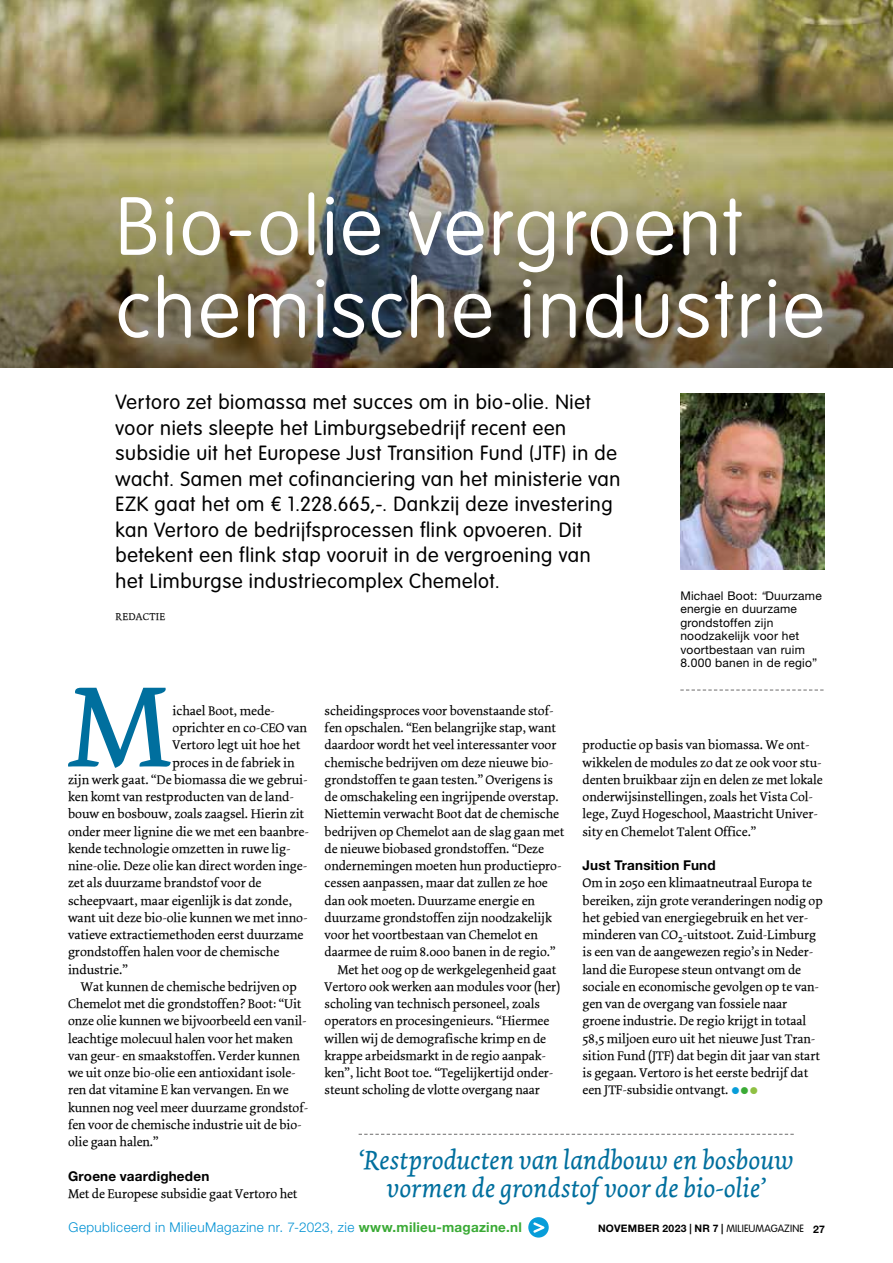
<style>
.page{position:relative;width:893px;height:1263px;background:#fff}
.page>*{position:absolute;margin:0;border:0;box-sizing:border-box;transform-origin:0 0}
.MM_bodytekst_initiaal{font:120.9px "Dolly Roman";color:#006f9e}
.MM_hoofdkop{font:100 81px/82.5px "VAG Rounded Std";letter-spacing:.025em;color:#fff}
.MM_streamer{font:italic 27px/28.5px "Dolly";color:#006f9e;text-align:center}
.MM_intro{font:300 20.25px/25.5px "VAG Rounded Std";letter-spacing:.035em;color:#000}
.t1{font:300 13.5px "Helvetica Neue LT Std";letter-spacing:.03em;color:#0091d3}
.MM_tussenkop{font:700 13.5px "Helvetica Neue LT Std";letter-spacing:.015em;color:#000}
.MM_bodytekst{font:13.2px/17.2px "Dolly Roman";letter-spacing:-.005em;color:#000}
.MM_bodytekst_initiaal-2{font:13.2px "Dolly Roman";letter-spacing:-.005em;color:#000}
.MM_fotobijschrift_2{font:12px/13.5px "Helvetica Neue LT Std";letter-spacing:.02em;color:#000}
.MM_auteur{font:10.5px "Dolly Small Caps";letter-spacing:.03em;color:#000}
.t2{font:700 10.35px "Helvetica Neue LT Std";letter-spacing:.03em;color:#000}
.s1{font-style:italic;font-stretch:condensed}
.s2{color:#089dd9}
.s3{color:#3aaa35}
.s4{color:#8fc043}
.s5{font-weight:700;color:#3aaa35}
.s6{font-family:"VAG Rounded Std";font-weight:300}
.s7{font-size:10.5px}
</style>
<div class="page">
<img style="left:0;top:0;width:893px;height:368px">
<svg style="left:359px;top:1134px;width:435px;height:1px"></svg>
<img style="left:681px;top:394px;width:144px;height:176px">
<svg style="left:680px;top:689px;width:143px;height:2px"></svg>
<div style="left:528px;top:1217px;width:21px;height:20px;background:#089dd9;border-radius:50%"></div>
<svg style="left:533px;top:1222px;width:11px;height:11px"></svg>
<p class="MM_hoofdkop" style="left:116px;top:188px;width:710px">Bio-olie vergroent chemische industrie</p>
<p class="MM_intro" style="left:116px;top:390px;width:506px">Vertoro zet biomassa met succes om in bio-olie. Niet voor niets sleepte het Limburgsebedrijf recent een subsidie uit het Europese Just Transition Fund (JTF) in de wacht. Samen met cofinanciering van het ministerie van EZK gaat het om € 1.228.665,-. Dankzij deze investering kan Vertoro de bedrijfsprocessen flink opvoeren. Dit betekent een flink stap vooruit in de vergroening van het Limburgse industriecomplex Chemelot.</p>
<p class="MM_auteur" style="left:116px;top:610px;width:51px">REDACTIE</p>
<p class="MM_fotobijschrift_2" style="left:680px;top:589px;width:143px">Michael Boot: <span class="s1">“</span>Duurzame energie en duurzame grondstoffen zijn noodzakelijk voor het voortbestaan van ruim<br>8.000 banen in de regio”</p>
<p class="MM_bodytekst_initiaal" style="left:68px;top:655px;width:104px">M</p>
<p class="MM_bodytekst_initiaal-2" style="left:172px;top:703px;width:103px">ichael Boot, mede-</p>
<p class="MM_bodytekst_initiaal-2" style="left:172px;top:720px;width:136px">oprichter en co-CEO van</p>
<p class="MM_bodytekst_initiaal-2" style="left:172px;top:737px;width:129px">Vertoro legt uit hoe het</p>
<p class="MM_bodytekst_initiaal-2" style="left:172px;top:754px;width:124px">proces in de fabriek in</p>
<p class="MM_bodytekst_initiaal-2" style="left:68px;top:772px;width:241px">zijn werk gaat. “De biomassa die we gebrui-</p>
<p class="MM_bodytekst_initiaal-2" style="left:68px;top:789px;width:227px">ken komt van restproducten van de land-</p>
<p class="MM_bodytekst_initiaal-2" style="left:68px;top:806px;width:238px">bouw en bosbouw, zoals zaagsel. Hierin zit</p>
<p class="MM_bodytekst_initiaal-2" style="left:68px;top:823px;width:242px">onder meer lignine die we met een baanbre-</p>
<p class="MM_bodytekst_initiaal-2" style="left:68px;top:841px;width:224px">kende technologie omzetten in ruwe lig-</p>
<p class="MM_bodytekst_initiaal-2" style="left:68px;top:858px;width:241px">nine-olie. Deze olie kan direct worden inge-</p>
<p class="MM_bodytekst_initiaal-2" style="left:68px;top:875px;width:195px">zet als duurzame brandstof voor de</p>
<p class="MM_bodytekst_initiaal-2" style="left:68px;top:892px;width:226px">scheepvaart, maar eigenlijk is dat zonde,</p>
<p class="MM_bodytekst_initiaal-2" style="left:68px;top:910px;width:241px">want uit deze bio-olie kunnen we met inno-</p>
<p class="MM_bodytekst_initiaal-2" style="left:68px;top:927px;width:237px">vatieve extractiemethoden eerst duurzame</p>
<p class="MM_bodytekst_initiaal-2" style="left:68px;top:944px;width:213px">grondstoffen halen voor de chemische</p>
<p class="MM_bodytekst_initiaal-2" style="left:68px;top:961px;width:61px">industrie.”</p>
<p class="MM_bodytekst" style="left:68px;top:978px;width:242px;text-indent:13px">Wat kunnen de chemische bedrijven op Chemelot met die grondstoffen? Boot: “Uit onze olie kunnen we bijvoorbeeld een vanil&shy;leachtige molecuul halen voor het maken van geur- en smaakstoffen. Verder kunnen we uit onze bio-olie een antioxidant isole&shy;ren dat vitamine E kan vervangen. En we kunnen nog veel meer duurzame grondstof&shy;fen voor de chemische industrie uit de bio&shy;olie gaan halen.”</p>
<p class="MM_tussenkop" style="left:68px;top:1167px;width:143px">Groene vaardigheden</p>
<p class="MM_bodytekst" style="left:68px;top:1185px;width:231px">Met de Europese subsidie gaat Vertoro het</p>
<p class="MM_bodytekst" style="left:325px;top:702px;width:241px">scheidingsproces voor bovenstaande stof&shy;fen opschalen. “Een belangrijke stap, want daardoor wordt het veel interessanter voor chemische bedrijven om deze nieuwe bio&shy;grondstoffen te gaan testen.” Overigens is de omschakeling een ingrijpende overstap.<br>Niettemin verwacht Boot dat de chemische bedrijven op Chemelot aan de slag gaan met de nieuwe biobased grondstoffen. “Deze ondernemingen moeten hun productiepro&shy;cessen aanpassen, maar dat zullen ze hoe dan ook moeten. Duurzame energie en duurzame grondstoffen zijn noodzakelijk voor het voortbestaan van Chemelot en daarmee de ruim 8.000 banen in de regio.”</p>
<p class="MM_bodytekst" style="left:325px;top:961px;width:237px;text-indent:13px">Met het oog op de werkgelegenheid gaat Vertoro ook werken aan modules voor (her) scholing van technisch personeel, zoals operators en procesingenieurs. “Hiermee willen wij de demografische krimp en de krappe arbeidsmarkt in de regio aanpak&shy;ken”, licht Boot toe. “Tegelijkertijd onder&shy;steunt scholing de vlotte overgang naar</p>
<p class="MM_bodytekst" style="left:583px;top:737px;width:242px">productie op basis van biomassa. We ont&shy;wikkelen de modules zo dat ze ook voor stu&shy;denten bruikbaar zijn en delen ze met lokale onderwijsinstellingen, zoals het Vista Col&shy;lege, Zuyd Hogeschool, Maastricht Univer&shy;sity en Chemelot Talent Office.”</p>
<p class="MM_tussenkop" style="left:583px;top:857px;width:135px">Just Transition Fund</p>
<p class="MM_bodytekst" style="left:583px;top:875px;width:242px">Om in 2050 een klimaatneutraal Europa te bereiken, zijn grote veranderingen nodig op het gebied van energiegebruik en het ver&shy;minderen van CO<sub>2</sub>-uitstoot. Zuid-Limburg is een van de aangewezen regio’s in Neder&shy;land die Europese steun ontvangt om de sociale en economische gevolgen op te van&shy;gen van de overgang van fossiele naar groene industrie. De regio krijgt in totaal 58,5 miljoen euro uit het nieuwe Just Tran&shy;sition Fund (JTF) dat begin dit jaar van start is gegaan. Vertoro is het eerste bedrijf dat een JTF-subsidie ontvangt. <span class="s2">●</span><span class="s3">●</span><span class="s4">●</span></p>
<p class="MM_streamer" style="left:359px;top:1146px;width:437px">‘Restproducten van landbouw en bosbouw vormen de grondstof voor de bio-olie’</p>
<p class="t1" style="left:69px;top:1219px;width:455px">Gepubliceerd in MilieuMagazine nr. 7-2023, zie <span class="s5">www.milieu-magazine.nl</span></p>
<p class="t2" style="left:598px;top:1222px;width:228px">November 2023 | NR 7 | <span class="s6">MILIEUMAGAZINE</span> <span class="s7">27</span></p>
</div>
